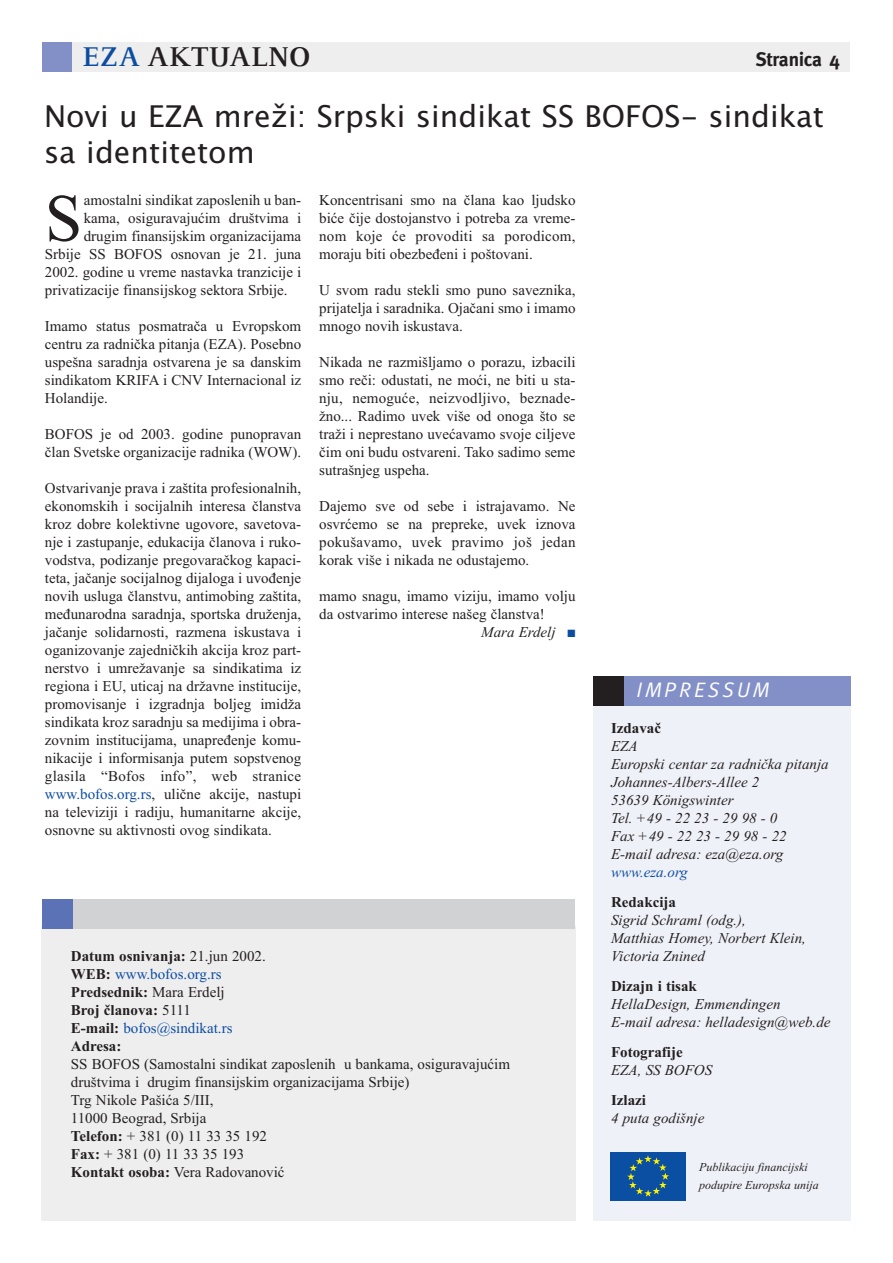
<style>
.page{position:relative;width:893px;height:1263px;background:#fff}
.page>*{position:absolute;margin:0;border:0;box-sizing:border-box;transform-origin:0 0}
.t1{font:66.9px "Times New Roman";color:#231f20}
.t2{font:30px/36px "Lucida Grande";color:#231f20}
.t3{font:700 30px "Celeste";color:#231f20}
.t4{font:italic 21px "Meta";letter-spacing:.14em;color:#fff}
.t5{font:700 19.5px "Meta";color:#231f20}
.t6{font:15px/18px "Times New Roman";color:#231f20;text-align:justify}
.t7{font:italic 15px/18px "Times New Roman";color:#231f20}
.t8{font:700 15px/18px "Times New Roman";color:#231f20}
.t9{font:italic 15px "Times New Roman";color:#0d4da1}
.t10{font:italic 12px/18px "Times New Roman";color:#231f20}
.s1{color:#0d4da1}
.s2{font-weight:400}
.s3{font-weight:400;color:#0d4da1}
.s4{font-weight:700}
</style>
<div class="page">
<div style="left:43px;top:43px;width:807px;height:29px;background:#eeeeef"></div>
<div style="left:43px;top:43px;width:29px;height:29px;background:#838fc7"></div>
<div style="left:593px;top:677px;width:257px;height:543px;background:#eff1f8"></div>
<div style="left:593px;top:676px;width:257px;height:29px;background:#838fc7"></div>
<div style="left:593px;top:676px;width:30px;height:29px;background:#231f20"></div>
<div style="left:610px;top:1152px;width:76px;height:48px;background:#0a4fa2"></div>
<svg style="left:627px;top:1155px;width:42px;height:42px"></svg>
<div style="left:41px;top:926px;width:534px;height:295px;background:#eeeeef"></div>
<div style="left:61px;top:899px;width:514px;height:29px;background:#d1d2d4"></div>
<div style="left:43px;top:899px;width:30px;height:29px;background:#5b72b7"></div>
<h2 class="t3" style="left:82px;top:38px;width:230px"><span class="s1">EZA</span> AKTUALNO</h2>
<h3 class="t5" style="left:756px;top:48px;width:85px">Stranica 4</h3>
<h2 class="t2" style="left:44px;top:98px;width:781px">Novi u EZA mreži: Srpski sindikat SS BOFOS- sindikat sa identitetom</h2>
<h1 class="t1" style="left:45px;top:178px;width:39px">S</h1>
<p class="t6" style="left:84px;top:190px;width:219px">amostalni sindikat zaposlenih u ban-</p>
<p class="t6" style="left:84px;top:208px;width:219px">kama, osiguravajućim društvima i</p>
<p class="t6" style="left:84px;top:226px;width:219px">drugim finansijskim organizacijama</p>
<p class="t6" style="left:45px;top:244px;width:258px">Srbije SS BOFOS osnovan je 21. juna</p>
<p class="t6" style="left:45px;top:262px;width:258px">2002. godine u vreme nastavka tranzicije i</p>
<p class="t6" style="left:45px;top:280px;width:244px">privatizacije finansijskog sektora Srbije.</p>
<p class="t6" style="left:45px;top:316px;width:258px">Imamo status posmatrača u Evropskom centru za radnička pitanja (EZA). Posebno uspešna saradnja ostvarena je sa danskim sindikatom KRIFA i CNV Internacional iz Holandije.</p>
<p class="t6" style="left:45px;top:424px;width:258px">BOFOS je od 2003. godine punopravan član Svetske organizacije radnika (WOW).</p>
<p class="t6" style="left:45px;top:478px;width:258px">Ostvarivanje prava i zaštita profesionalnih, ekonomskih i socijalnih interesa članstva kroz dobre kolektivne ugovore, savetova&shy;nje i zastupanje, edukacija članova i ruko&shy;vodstva, podizanje pregovaračkog kapaci&shy;teta, jačanje socijalnog dijaloga i uvođenje novih usluga članstvu, antimobing zaštita, međunarodna saradnja, sportska druženja, jačanje solidarnosti, razmena iskustava i oganizovanje zajedničkih akcija kroz part&shy;nerstvo i umrežavanje sa sindikatima iz regiona i EU, uticaj na državne institucije, promovisanje i izgradnja boljeg imidža sindikata kroz saradnju sa medijima i obra&shy;zovnim institucijama, unapređenje komu&shy;nikacije i informisanja putem sopstvenog glasila “Bofos info”, web stranice <span class="s1">www.bofos.org.rs</span>, ulične akcije, nastupi na televiziji i radiju, humanitarne akcije, osnovne su aktivnosti ovog sindikata.</p>
<p class="t6" style="left:319px;top:190px;width:258px">Koncentrisani smo na člana kao ljudsko biće čije dostojanstvo i potreba za vreme&shy;nom koje će provoditi sa porodicom, moraju biti obezbeđeni i poštovani.</p>
<p class="t6" style="left:319px;top:280px;width:258px">U svom radu stekli smo puno saveznika, prijatelja i saradnika. Ojačani smo i imamo mnogo novih iskustava.</p>
<p class="t6" style="left:319px;top:352px;width:258px">Nikada ne razmišljamo o porazu, izbacili smo reči: odustati, ne moći, ne biti u sta&shy;nju, nemoguće, neizvodljivo, beznade&shy;žno... Radimo uvek više od onoga što se traži i neprestano uvećavamo svoje ciljeve čim oni budu ostvareni. Tako sadimo seme sutrašnjeg uspeha.</p>
<p class="t6" style="left:319px;top:496px;width:258px">Dajemo sve od sebe i istrajavamo. Ne osvrćemo se na prepreke, uvek iznova pokušavamo, uvek pravimo još jedan korak više i nikada ne odustajemo.</p>
<p class="t6" style="left:319px;top:586px;width:258px">mamo snagu, imamo viziju, imamo volju</p>
<p class="t6" style="left:319px;top:604px;width:227px">da ostvarimo interese našeg članstva!</p>
<p class="t7" style="left:481px;top:622px;width:96px">Mara Erdelj <span class="s1">■</span></p>
<p class="t8" style="left:71px;top:946px;width:196px">Datum osnivanja: <span class="s2">21.jun 2002.<br></span>WEB: <span class="s3">www.bofos.org.rs<br></span>Predsednik: <span class="s2">Mara Erdelj<br></span>Broj članova: <span class="s2">5111<br></span>E-mail: <span class="s3">bofos@sindikat.rs<br></span>Adresa:</p>
<p class="t6" style="left:71px;top:1054px;width:441px;text-align:left">SS BOFOS (Samostalni sindikat zaposlenih u bankama, osiguravajućim društvima i drugim finansijskim organizacijama Srbije)<br>Trg Nikole Pašića 5/III,<br>11000 Beograd, Srbija<br><span class="s4">Telefon:</span> + 381 (0) 11 33 35 192<br><span class="s4">Fax:</span> + 381 (0) 11 33 35 193<br><span class="s4">Kontakt osoba:</span> Vera Radovanović</p>
<h3 class="t4" style="left:637px;top:677px;width:134px">IMPRESSUM</h3>
<p class="t8" style="left:611px;top:718px;width:51px">Izdavač</p>
<p class="t7" style="left:611px;top:736px;width:219px">EZA<br>Europski centar za radnička pitanja<br>Johannes-Albers-Allee 2<br>53639 Königswinter<br>Tel. +49 - 22 23 - 29 98 - 0<br>Fax +49 - 22 23 - 29 98 - 22<br>E-mail adresa: eza@eza.org</p>
<p class="t9" style="left:611px;top:863px;width:78px">www.eza.org</p>
<p class="t8" style="left:611px;top:892px;width:66px">Redakcija</p>
<p class="t7" style="left:611px;top:910px;width:196px">Sigrid Schraml (odg.),<br>Matthias Homey, Norbert Klein,<br>Victoria Znined</p>
<p class="t8" style="left:611px;top:976px;width:87px">Dizajn i tisak</p>
<p class="t7" style="left:611px;top:994px;width:221px">HellaDesign, Emmendingen<br>E-mail adresa: helladesign@web.de</p>
<p class="t8" style="left:611px;top:1042px;width:73px">Fotografije</p>
<p class="t7" style="left:611px;top:1060px;width:103px">EZA, SS BOFOS</p>
<p class="t8" style="left:611px;top:1090px;width:36px">Izlazi</p>
<p class="t7" style="left:611px;top:1108px;width:95px">4 puta godišnje</p>
<p class="t10" style="left:699px;top:1157px;width:121px">Publikaciju financijski podupire Europska unija</p>
</div>
